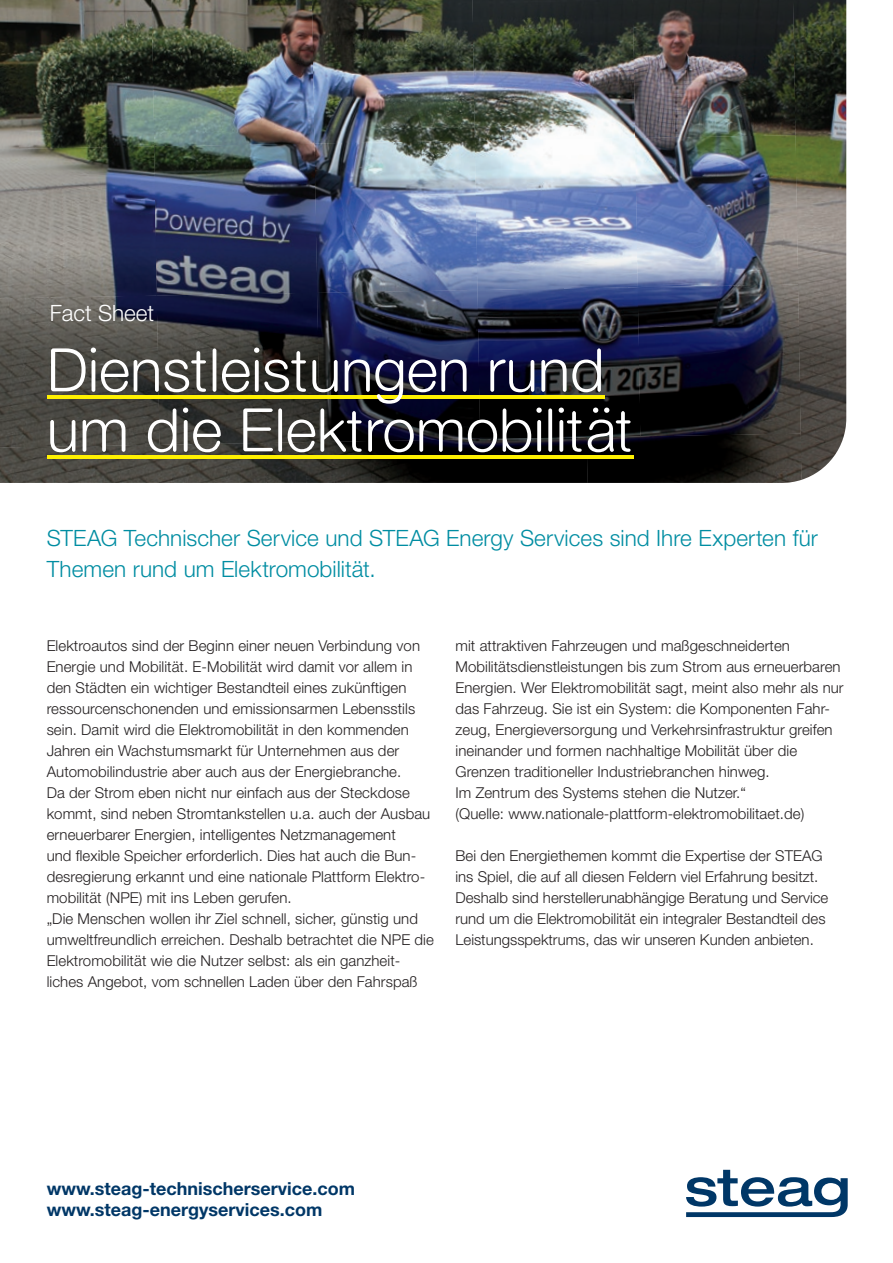
<style>
.page{position:relative;width:893px;height:1263px;background:#fff}
.page>*{position:absolute;margin:0;border:0;box-sizing:border-box;transform-origin:0 0}
.t1{font:300 60px/60px "Steag Light Rounded";color:#fff}
.t2{font:300 22.5px/31.5px "Helvetica Neue LT Std";letter-spacing:.005em;color:#008da2}
.t3{font:300 22.5px "Helvetica Neue LT Std";color:#fff}
.t4{font:700 18px/21.6px "Helvetica Neue LT Std";color:#003767}
.t5{font:300 15px/21px "Helvetica Neue LT Std";letter-spacing:.005em;color:#231f20}
</style>
<div class="page">
<svg style="left:686px;top:1170px;width:162px;height:47px"></svg>
<img style="left:0;top:0;width:152px;height:146px">
<img style="left:152px;top:0;width:160px;height:146px">
<img style="left:312px;top:0;width:160px;height:143px">
<img style="left:472px;top:0;width:161px;height:141px">
<img style="left:633px;top:0;width:160px;height:138px">
<img style="left:793px;top:0;width:53px;height:480px">
<img style="left:0;top:146px;width:154px;height:149px">
<img style="left:154px;top:143px;width:160px;height:152px">
<img style="left:314px;top:141px;width:161px;height:152px">
<img style="left:475px;top:138px;width:160px;height:152px">
<img style="left:635px;top:135px;width:163px;height:152px">
<img style="left:0;top:295px;width:157px;height:142px">
<img style="left:157px;top:293px;width:160px;height:144px">
<img style="left:317px;top:290px;width:160px;height:147px">
<img style="left:477px;top:287px;width:161px;height:150px">
<img style="left:638px;top:284px;width:163px;height:149px">
<img style="left:0;top:437px;width:587px;height:46px">
<img style="left:587px;top:433px;width:215px;height:50px">
<hr style="left:47px;top:396px;width:558px;height:3px;background:#fff101">
<hr style="left:47px;top:456px;width:587px;height:3px;background:#fff101">
<h2 class="t3" style="left:50px;top:300px;width:106px">Fact Sheet</h2>
<h1 class="t1" style="left:47px;top:341px;width:588px">Dienstleistungen rund um die Elektromobilität</h1>
<h2 class="t2" style="left:47px;top:521px;width:773px">STEAG Technischer Service und STEAG Energy Services sind Ihre Experten für<br>Themen rund um Elektromobilität.</h2>
<p class="t5" style="left:47px;top:634px;width:389px">Elektroautos sind der Beginn einer neuen Verbindung von Energie und Mobilität. E-Mobilität wird damit vor allem in den Städten ein wichtiger Bestandteil eines zukünftigen ressourcenschonenden und emissionsarmen Lebensstils sein. Damit wird die Elektromobilität in den kommenden Jahren ein Wachstumsmarkt für Unternehmen aus der Automobilindustrie aber auch aus der Energiebranche.<br>Da der Strom eben nicht nur einfach aus der Steckdose kommt, sind neben Stromtankstellen u.a. auch der Ausbau erneuerbarer Energien, intelligentes Netzmanagement<br>und flexible Speicher erforderlich. Dies hat auch die Bun&shy;desregierung erkannt und eine nationale Plattform Elektro&shy;mobilität (NPE) mit ins Leben gerufen.<br>„Die Menschen wollen ihr Ziel schnell, sicher, günstig und umweltfreundlich erreichen. Deshalb betrachtet die NPE die Elektromobilität wie die Nutzer selbst: als ein ganzheit&shy;liches Angebot, vom schnellen Laden über den Fahrspaß</p>
<p class="t5" style="left:455px;top:634px;width:390px">mit attraktiven Fahrzeugen und maßgeschneiderten Mobilitätsdienstleistungen bis zum Strom aus erneuerbaren Energien. Wer Elektromobilität sagt, meint also mehr als nur das Fahrzeug. Sie ist ein System: die Komponenten Fahr&shy;zeug, Energieversorgung und Verkehrsinfrastruktur greifen ineinander und formen nachhaltige Mobilität über die Grenzen traditioneller Industriebranchen hinweg.<br>Im Zentrum des Systems stehen die Nutzer.“<br>(Quelle: www.nationale-plattform-elektromobilitaet.de)</p>
<p class="t5" style="left:455px;top:844px;width:374px">Bei den Energiethemen kommt die Expertise der STEAG ins Spiel, die auf all diesen Feldern viel Erfahrung besitzt.<br>Deshalb sind herstellerunabhängige Beratung und Service rund um die Elektromobilität ein integraler Bestandteil des Leistungsspektrums, das wir unseren Kunden anbieten.</p>
<p class="t4" style="left:47px;top:1177px;width:310px">www.steag-technischerservice.com www.steag-energyservices.com</p>
</div>
